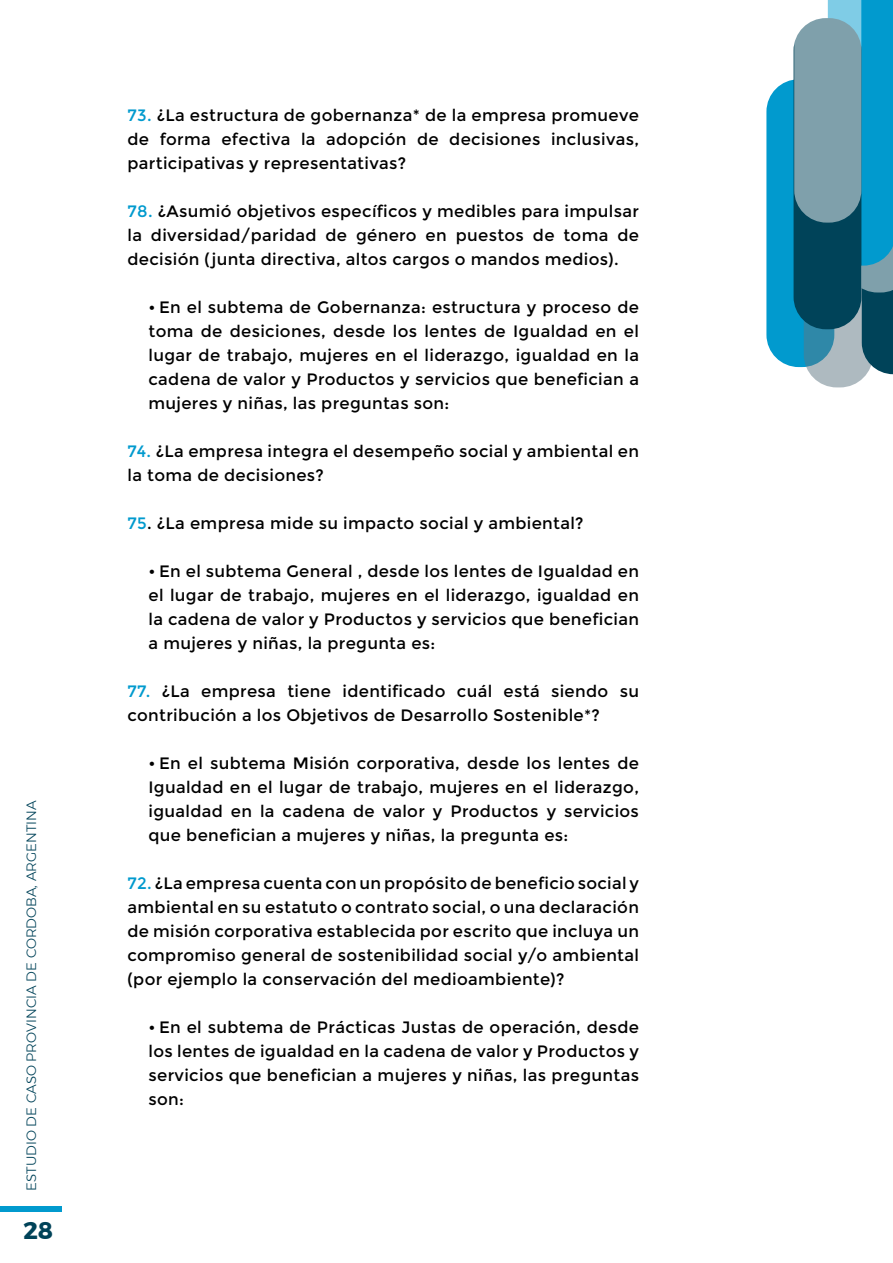
<style>
.page{position:relative;width:893px;height:1263px;background:#fff}
.page>*{position:absolute;margin:0;border:0;box-sizing:border-box;transform-origin:0 0}
.t1{font:700 24px "Montserrat";color:#004359}
.t2{font:16.5px/24px "Montserrat";letter-spacing:.02em;color:#000;text-align:justify}
.t3{font:300 13.5px "Montserrat";color:#004359}
.s1{color:#019ace}
</style>
<div class="page">
<div style="left:0;top:1206px;width:62px;height:6px;background:#019ace"></div>
<div style="left:766px;top:79px;width:68px;height:288px;background:#019ace;border-radius:32px"></div>
<div style="left:804px;top:209px;width:69px;height:178px;background:#aebac0;border-radius:33px"></div>
<svg style="left:794px;top:0;width:99px;height:374px"></svg>
<p class="t3" style="left:21px;top:1191px;width:392px;rotate:-90deg">ESTUDIO DE CASO PROVINCIA DE CORDOBA, ARGENTINA</p>
<h1 class="t1" style="left:24px;top:1212px;width:31px">28</h1>
<p class="t2" style="left:128px;top:103px;width:513px"><span class="s1">73.</span> ¿La estructura de gobernanza* de la empresa promueve de forma efectiva la adopción de decisiones inclusivas, participativas y representativas?</p>
<p class="t2" style="left:128px;top:199px;width:513px"><span class="s1">78.</span> ¿Asumió objetivos específicos y medibles para impulsar la diversidad/paridad de género en puestos de toma de decisión (junta directiva, altos cargos o mandos medios).</p>
<p class="t2" style="left:149px;top:295px;width:492px">• En el subtema de Gobernanza: estructura y proceso de toma de desiciones, desde los lentes de Igualdad en el lugar de trabajo, mujeres en el liderazgo, igualdad en la cadena de valor y Productos y servicios que benefician a mujeres y niñas, las preguntas son:</p>
<p class="t2" style="left:128px;top:439px;width:513px"><span class="s1">74.</span> ¿La empresa integra el desempeño social y ambiental en la toma de decisiones?</p>
<p class="t2" style="left:128px;top:511px;width:458px"><span class="s1">75</span>. ¿La empresa mide su impacto social y ambiental?</p>
<p class="t2" style="left:149px;top:559px;width:492px">• En el subtema General , desde los lentes de Igualdad en el lugar de trabajo, mujeres en el liderazgo, igualdad en la cadena de valor y Productos y servicios que benefician a mujeres y niñas, la pregunta es:</p>
<p class="t2" style="left:128px;top:679px;width:513px"><span class="s1">77.</span> ¿La empresa tiene identificado cuál está siendo su contribución a los Objetivos de Desarrollo Sostenible*?</p>
<p class="t2" style="left:149px;top:751px;width:492px">• En el subtema Misión corporativa, desde los lentes de Igualdad en el lugar de trabajo, mujeres en el liderazgo, igualdad en la cadena de valor y Productos y servicios que benefician a mujeres y niñas, la pregunta es:</p>
<p class="t2" style="left:128px;top:871px;width:513px"><span class="s1">72.</span> ¿La empresa cuenta con un propósito de beneficio social y ambiental en su estatuto o contrato social, o una declaración de misión corporativa establecida por escrito que incluya un compromiso general de sostenibilidad social y/o ambiental (por ejemplo la conservación del medioambiente)?</p>
<p class="t2" style="left:149px;top:1015px;width:492px">• En el subtema de Prácticas Justas de operación, desde los lentes de igualdad en la cadena de valor y Productos y servicios que benefician a mujeres y niñas, las preguntas son:</p>
</div>
